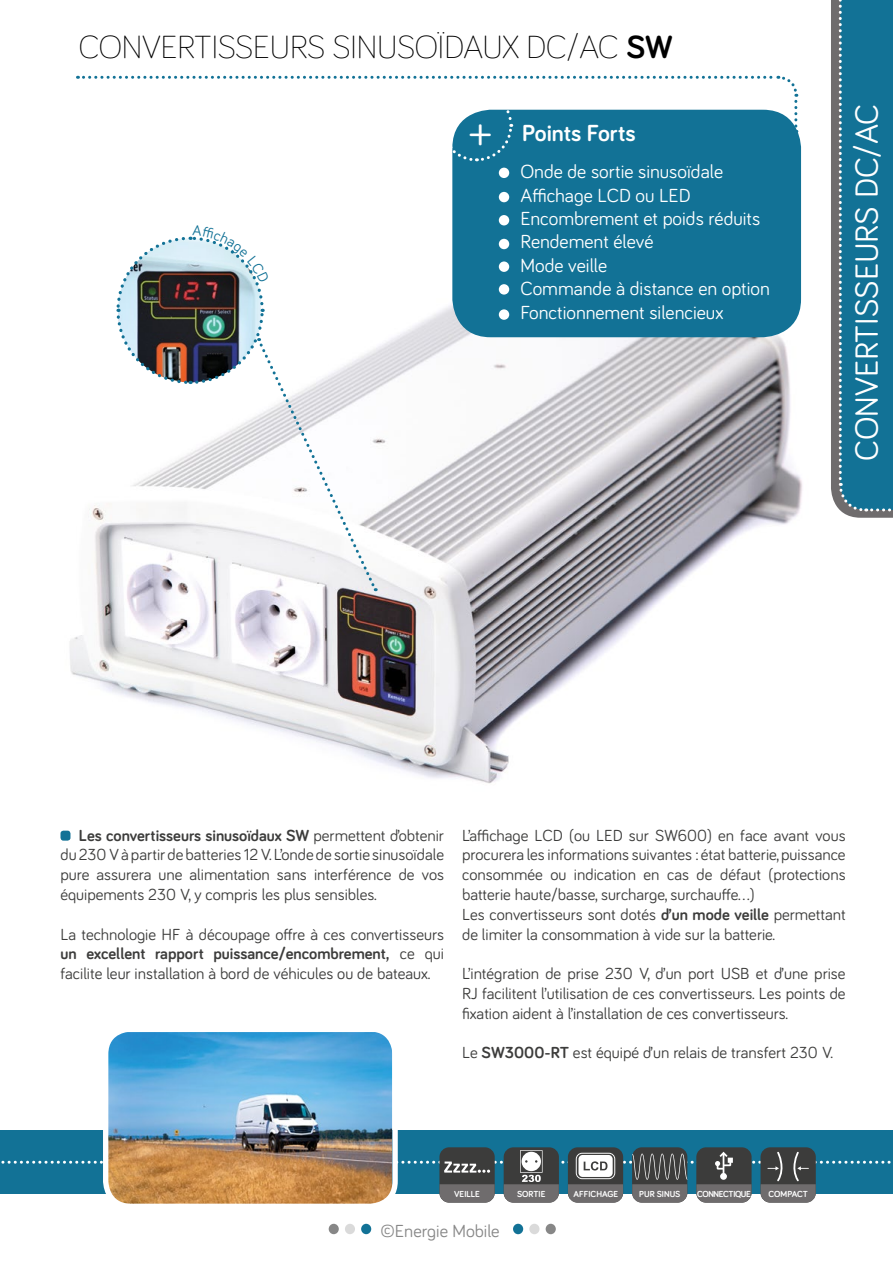
<style>
.page{position:relative;width:893px;height:1263px;background:#fff}
.page>*{position:absolute;margin:0;border:0;box-sizing:border-box;transform-origin:0 0}
.t1{font:46.5px "Bariol";color:#fff}
.t2{font:300 33px "Bariol";letter-spacing:-.01em;color:#000}
.t3{font:33px "Bariol";color:#fff}
.t4{font:700 24px "Bariol";color:#fff}
.t5{font:19.5px/23.4px "Bariol";color:#fff}
.t6{font:18px "Bariol";color:#878787}
.t7{font:16.5px/19.8px "Bariol";color:#3c3c3b;text-align:justify}
.t8{font:700 9px "Bariol";color:#fff}
.t9{font:700 9px "Bariol";letter-spacing:-.04em;color:#fff}
.s1{font-weight:700}
</style>
<div class="page">
<img style="left:70px;top:228px;width:733px;height:556px">
<div style="left:0;top:1130px;width:893px;height:64px;background:#127296"></div>
<svg style="left:831px;top:0;width:62px;height:518px;background:#277492"></svg>
<div style="left:513px;top:1224px;width:10px;height:10px;background:#127296;border-radius:50%"></div>
<div style="left:529px;top:1224px;width:10px;height:10px;background:#dadada;border-radius:50%"></div>
<div style="left:546px;top:1224px;width:10px;height:10px;background:#878787;border-radius:50%"></div>
<div style="left:329px;top:1224px;width:10px;height:10px;background:#878787;border-radius:50%"></div>
<div style="left:345px;top:1224px;width:10px;height:10px;background:#dadada;border-radius:50%"></div>
<div style="left:361px;top:1224px;width:10px;height:10px;background:#127296;border-radius:50%"></div>
<div style="left:452px;top:110px;width:349px;height:227px;background:#127296;border-radius:38px"></div>
<div style="left:499px;top:168px;width:10px;height:10px;background:#fff;border-radius:50%"></div>
<div style="left:499px;top:192px;width:10px;height:10px;background:#fff;border-radius:50%"></div>
<div style="left:499px;top:215px;width:10px;height:10px;background:#fff;border-radius:50%"></div>
<div style="left:499px;top:239px;width:10px;height:10px;background:#fff;border-radius:50%"></div>
<div style="left:499px;top:261px;width:10px;height:11px;background:#fff;border-radius:50%"></div>
<div style="left:499px;top:284px;width:10px;height:11px;background:#fff;border-radius:50%"></div>
<div style="left:499px;top:309px;width:10px;height:11px;background:#fff;border-radius:50%"></div>
<div style="left:60px;top:831px;width:10px;height:10px;background:#127296;border-radius:3px"></div>
<img style="left:109px;top:1032px;width:283px;height:171px">
<div style="left:103px;top:1026px;width:295px;height:183px;border:5px solid #fff;border-radius:25px"></div>
<div style="left:504px;top:1147px;width:55px;height:55px;background:#3c3c3b;border-radius:10px"></div>
<div style="left:568px;top:1147px;width:55px;height:55px;background:#3c3c3b;border-radius:10px"></div>
<div style="left:632px;top:1147px;width:55px;height:55px;background:#3c3c3b;border-radius:10px"></div>
<div style="left:696px;top:1147px;width:56px;height:55px;background:#3c3c3b;border-radius:10px"></div>
<div style="left:760px;top:1147px;width:56px;height:55px;background:#3c3c3b;border-radius:10px"></div>
<div style="left:439px;top:1147px;width:56px;height:55px;background:#3c3c3b;border-radius:10px"></div>
<svg style="left:1px;top:1150px;width:890px;height:52px"></svg>
<svg style="left:77px;top:75px;width:722px;height:88px"></svg>
<svg style="left:115px;top:228px;width:263px;height:363px"></svg>
<h2 class="t2" style="left:79px;top:25px;width:595px">CONVERTISSEURS SINUSOÏDAUX DC/AC <span class="s1">SW</span></h2>
<h1 class="t1" style="left:470px;top:97px;width:23px">+</h1>
<h3 class="t4" style="left:522px;top:117px;width:115px">Points Forts</h3>
<p class="t5" style="left:520px;top:159px;width:251px">Onde de sortie sinusoïdale<br>Affichage LCD ou LED<br>Encombrement et poids réduits<br>Rendement élevé<br>Mode veille<br>Commande à distance en option<br>Fonctionnement silencieux</p>
<h2 class="t3" style="left:844px;top:461px;width:358px;rotate:-90deg">CONVERTISSEURS DC/AC</h2>
<p class="t7" style="left:60px;top:824px;width:385px;text-indent:18px"><span class="s1">Les convertisseurs sinusoïdaux SW</span> permettent d’obtenir du 230 V à partir de batteries 12 V. L’onde de sortie sinusoïdale pure assurera une alimentation sans interférence de vos équipements 230 V, y compris les plus sensibles.</p>
<p class="t7" style="left:60px;top:923px;width:385px">La technologie HF à découpage offre à ces convertisseurs <span class="s1">un excellent rapport puissance/encombrement,</span> ce qui facilite leur installation à bord de véhicules ou de bateaux.</p>
<p class="t7" style="left:462px;top:824px;width:385px;text-align:left">L’affichage LCD (ou LED sur SW600) en face avant vous procurera les informations suivantes : état batterie, puissance consommée ou indication en cas de défaut (protections batterie haute/basse, surcharge, surchauffe…)<br>Les convertisseurs sont dotés <span class="s1">d’un mode veille</span> permettant de limiter la consommation à vide sur la batterie.</p>
<p class="t7" style="left:462px;top:963px;width:385px">L’intégration de prise 230 V, d’un port USB et d’une prise RJ facilitent l’utilisation de ces convertisseurs. Les points de fixation aident à l’installation de ces convertisseurs.</p>
<p class="t7" style="left:462px;top:1042px;width:372px">Le <span class="s1">SW3000-RT</span> est équipé d’un relais de transfert 230 V.</p>
<p class="t8" style="left:454px;top:1188px;width:27px">VEILLE</p>
<p class="t8" style="left:517px;top:1188px;width:30px">SORTIE</p>
<p class="t8" style="left:573px;top:1188px;width:46px">AFFICHAGE</p>
<p class="t8" style="left:639px;top:1188px;width:43px">PUR SINUS</p>
<p class="t9" style="left:697px;top:1188px;width:55px">CONNECTIQUE</p>
<p class="t8" style="left:768px;top:1188px;width:41px">COMPACT</p>
<p class="t6" style="left:381px;top:1218px;width:121px">©Energie Mobile</p>
</div>
